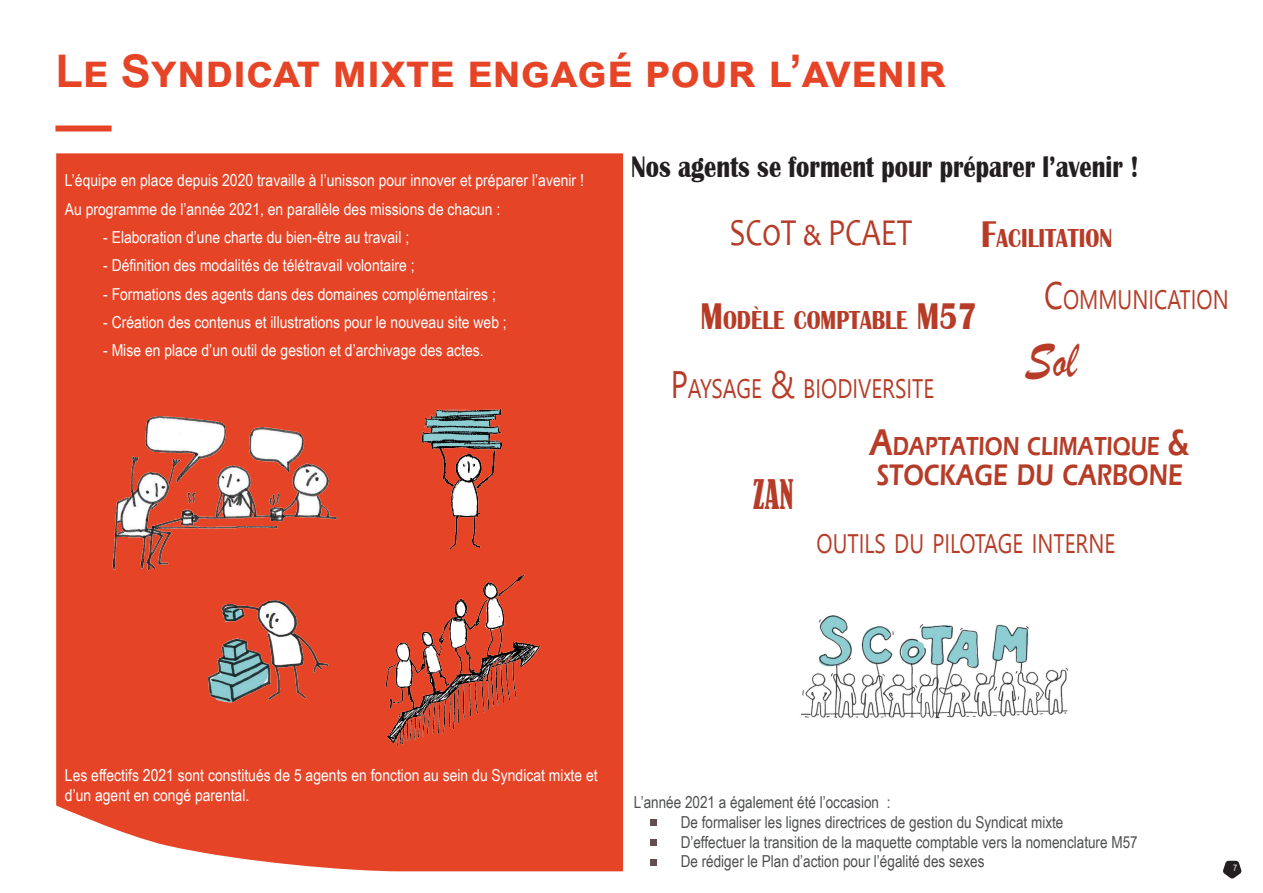
<style>
.page{position:relative;width:1263px;height:893px;background:#fff}
.page>*{position:absolute;margin:0;border:0;box-sizing:border-box;transform-origin:0 0}
.TEXTE_COURANT{font:54.6px "Brush Script";color:#b63c27;scale:.8 1}
.t1{font:700 45px "Arial";color:#e64427}
.TEXTE_COURANT-2{font:38.25px "Candara";color:#b63c27;scale:.8 1}
.TEXTE_COURANT-3{font:condensed 38.25px "Bernard";color:#b63c27;scale:.8 1}
.TEXTE_COURANT-4{font:700 30.6px "Britannic";color:#231f20;scale:.8 1}
.TEXTE_COURANT-5{font:600 30.6px "Eras ITC";color:#b63c27;scale:.8 1}
.TEXTE_COURANT-6{font:700 26.85px "Britannic";color:#b63c27;scale:.8 1}
.TEXTE_COURANT-7{font:26.85px "Segoe UI Emoji";color:#b63c27;scale:.8 1}
.TEXTE_COURANT-8{font:600 26.85px "Eras ITC";color:#b63c27;scale:.8 1}
.TEXTE_COURANT-9{font:16.5px/19.8px "Arial Narrow";color:#fff}
.TEXTE_COURANT-10{font:16.5px "Arial Narrow";color:#4e4f50}
.t2{font:9px "Arial Narrow";color:#fff}
.s1{font-size:38.25px}
</style>
<div class="page">
<svg style="left:1223px;top:861px;width:19px;height:18px"></svg>
<div style="left:55px;top:125px;width:57px;height:6px;background:#e64427"></div>
<div style="left:56px;top:153px;width:567px;height:718px;background:#e64427"></div>
<img style="left:800px;top:615px;width:269px;height:104px">
<div style="left:968px;top:611px;width:25px;height:15px;background:#fff"></div>
<img style="left:362px;top:570px;width:196px;height:194px">
<img style="left:101px;top:395px;width:253px;height:182px">
<img style="left:195px;top:597px;width:144px;height:121px">
<img style="left:387px;top:395px;width:145px;height:165px">
<svg style="left:651px;top:819px;width:6px;height:6px"></svg>
<div style="left:651px;top:839px;width:6px;height:7px;background:#624e50"></div>
<div style="left:651px;top:859px;width:6px;height:7px;background:#624e50"></div>
<p class="t1" style="left:55px;top:39px;width:882px">Le Syndicat mixte engagé pour l’avenir</p>
<p class="TEXTE_COURANT-9" style="left:65px;top:170px;width:521px">L’équipe en place depuis 2020 travaille à l’unisson pour innover et préparer l’avenir !</p>
<p class="TEXTE_COURANT-9" style="left:65px;top:198px;width:437px">Au programme de l’année 2021, en parallèle des missions de chacun :</p>
<p class="TEXTE_COURANT-9" style="left:103px;top:227px;width:307px">- Elaboration d’une charte du bien-être au travail ;</p>
<p class="TEXTE_COURANT-9" style="left:103px;top:255px;width:313px">- Définition des modalités de télétravail volontaire ;</p>
<p class="TEXTE_COURANT-9" style="left:103px;top:283px;width:394px">- Formations des agents dans des domaines complémentaires ;</p>
<p class="TEXTE_COURANT-9" style="left:103px;top:312px;width:405px">- Création des contenus et illustrations pour le nouveau site web ;</p>
<p class="TEXTE_COURANT-9" style="left:103px;top:340px;width:382px">- Mise en place d’un outil de gestion et d’archivage des actes.</p>
<p class="TEXTE_COURANT-4" style="left:631px;top:150px;width:636px">Nos agents se forment pour préparer l’avenir !</p>
<p class="TEXTE_COURANT-2" style="left:730px;top:209px;width:229px">SCoT &amp; PCAET</p>
<p class="TEXTE_COURANT-6" style="left:981px;top:223px;width:165px"><span class="s1">F</span>ACILITATION</p>
<p class="TEXTE_COURANT-6" style="left:700px;top:305px;width:347px"><span class="s1">M</span>ODÈLE COMPTABLE <span class="s1">M57</span></p>
<p class="TEXTE_COURANT-7" style="left:821px;top:372px;width:129px">□❖▲▼</p>
<p class="TEXTE_COURANT-7" style="left:1063px;top:283px;width:209px">□ ◆■ ▼□■</p>
<p class="TEXTE_COURANT" style="left:1025px;top:326px;width:66px">Sol</p>
<p class="TEXTE_COURANT-3" style="left:753px;top:472px;width:52px">ZAN</p>
<p class="TEXTE_COURANT-8" style="left:870px;top:431px;width:402px"><span class="s1">A</span>DAPTATION CLIMATIQUE <span class="s1">&amp;</span></p>
<p class="TEXTE_COURANT-5" style="left:877px;top:457px;width:384px">STOCKAGE DU CARBONE</p>
<p class="TEXTE_COURANT-7" style="left:817px;top:527px;width:213px">□◆▼ ●▲ ◆ ●□▼</p>
<p class="TEXTE_COURANT-7" style="left:1037px;top:527px;width:85px">■▼ ■</p>
<p class="TEXTE_COURANT-9" style="left:65px;top:764px;width:534px">Les effectifs 2021 sont constitués de 5 agents en fonction au sein du Syndicat mixte et d’un agent en congé parental.</p>
<p class="TEXTE_COURANT-10" style="left:634px;top:790px;width:258px">L’année 2021 a également été l’occasion :</p>
<p class="TEXTE_COURANT-10" style="left:681px;top:810px;width:384px">De formaliser les lignes directrices de gestion du Syndicat mixte</p>
<p class="TEXTE_COURANT-10" style="left:681px;top:830px;width:459px">D’effectuer la transition de la maquette comptable vers la nomenclature M57</p>
<p class="TEXTE_COURANT-10" style="left:681px;top:849px;width:305px">De rédiger le Plan d’action pour l’égalité des sexes</p>
<p class="t2" style="left:1233px;top:861px;width:6px">7</p>
</div>
